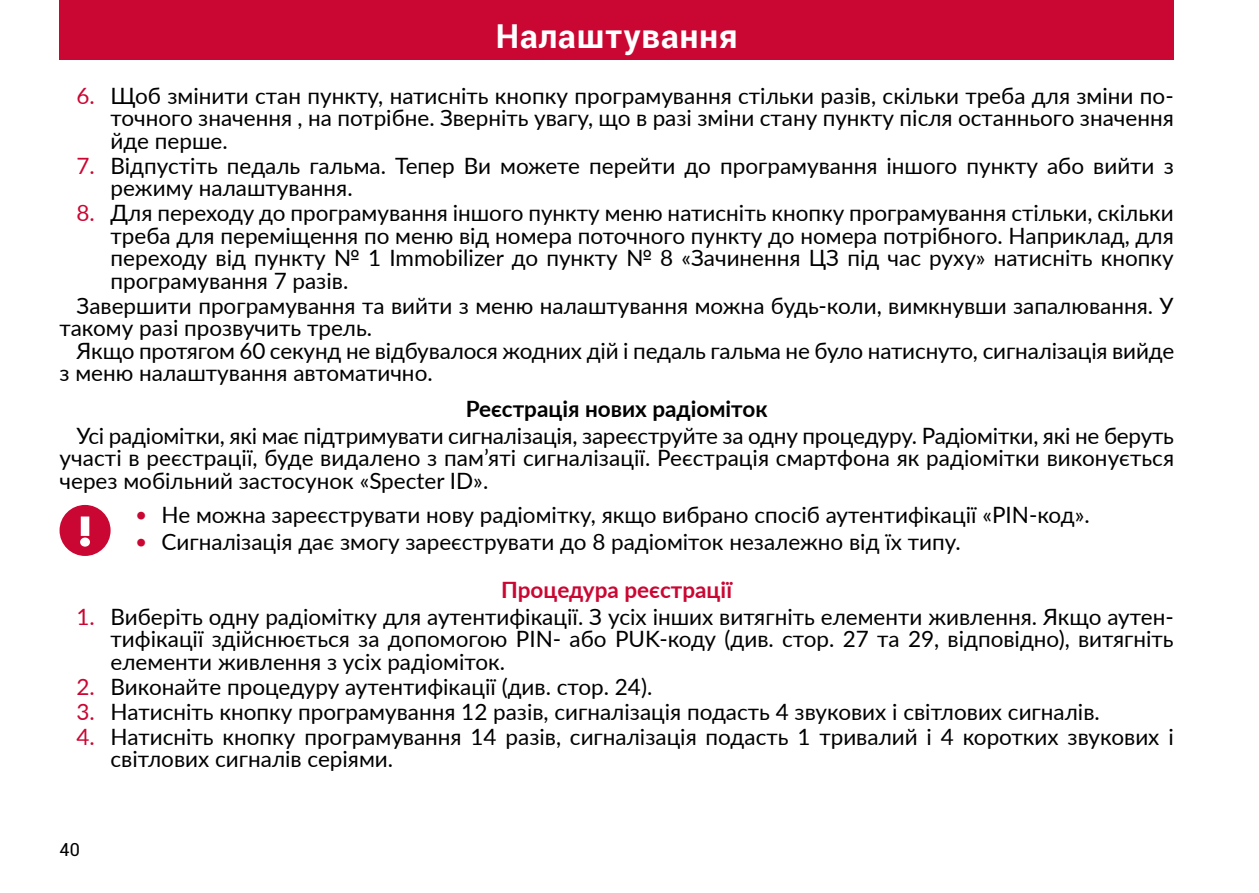
<style>
.page{position:relative;width:1259px;height:893px;background:#fff}
.page>*{position:absolute;margin:0;border:0;box-sizing:border-box;transform-origin:0 0}
.t1{font:700 33px "Roboto";letter-spacing:.03em;color:#fff}
.t2{font:22.5px/22.5px "Lato";color:#000}
.t3{font:700 22.5px "Lato";color:#000}
.t4{font:18px "Roboto";color:#000}
.s1{color:#ca0733}
.s2{font-family:"Tahoma";color:#ca0733}
.s3{font-weight:700;color:#ca0733}
</style>
<div class="page">
<div style="left:60px;top:0;width:1114px;height:60px;background:#ca0733"></div>
<div style="left:60px;top:505px;width:51px;height:51px;background:#ca0733;border-radius:50%"></div>
<svg style="left:80px;top:516px;width:10px;height:31px"></svg>
<h1 class="t1" style="left:496px;top:17px;width:243px">Налаштування</h1>
<p class="t2" style="left:111px;top:83px;width:1064px;text-align:justify;text-indent:-34px"><span class="s1">6.</span> Щоб змінити стан пункту, натисніть кнопку програмування стільки разів, скільки треба для зміни по&shy;точного значення , на потрібне. Зверніть увагу, що в разі зміни стану пункту після останнього значення йде перше.</p>
<p class="t2" style="left:111px;top:153px;width:1064px;text-indent:-34px"><span class="s1">7.</span> Відпустіть педаль гальма. Тепер Ви можете перейти до програмування іншого пункту або вийти з режиму налаштування.</p>
<p class="t2" style="left:111px;top:201px;width:1064px;text-align:justify;text-indent:-34px"><span class="s1">8.</span> Для переходу до програмування іншого пункту меню натисніть кнопку програмування стільки, скільки треба для переміщення по меню від номера поточного пункту до номера потрібного. Наприклад, для переходу від пункту № 1 Immobilizer до пункту № 8 «Зачинення ЦЗ під час руху» натисніть кнопку програмування 7 разів.</p>
<p class="t2" style="left:60px;top:293px;width:1115px;text-indent:17px">Завершити програмування та вийти з меню налаштування можна будь-коли, вимкнувши запалювання. У такому разі прозвучить трель.</p>
<p class="t2" style="left:60px;top:338px;width:1116px;text-indent:17px">Якщо протягом 60 секунд не відбувалося жодних дій і педаль гальма не було натиснуто, сигналізація вийде з меню налаштування автоматично.</p>
<p class="t3" style="left:466px;top:392px;width:303px">Реєстрація нових радіоміток</p>
<p class="t2" style="left:60px;top:423px;width:1116px;text-align:justify;text-indent:17px">Усі радіомітки, які має підтримувати сигналізація, зареєструйте за одну процедуру. Радіомітки, які не беруть участі в реєстрації, буде видалено з пам’яті сигналізації. Реєстрація смартфона як радіомітки виконується через мобільний застосунок «Specter ID».</p>
<p class="t2" style="left:136px;top:503px;width:955px"><span class="s2">•</span> Не можна зареєструвати нову радіомітку, якщо вибрано спосіб аутентифікації «PIN-код».</p>
<p class="t2" style="left:501px;top:517px;width:461px;line-height:48px;text-indent:-365px"><span class="s2">•</span> Сигналізація дає змогу зареєструвати до 8 радіоміток незалежно від їх типу.<br><span class="s3">Процедура реєстрації</span></p>
<p class="t2" style="left:111px;top:604px;width:1064px;text-align:justify;text-indent:-34px"><span class="s1">1.</span> Виберіть одну радіомітку для аутентифікації. З усіх інших витягніть елементи живлення. Якщо аутен&shy;тифікації здійснюється за допомогою PIN- або PUK-коду (див. стор. 27 та 29, відповідно), витягніть елементи живлення з усіх радіоміток.</p>
<p class="t2" style="left:77px;top:674px;width:577px"><span class="s1">2.</span> Виконайте процедуру аутентифікації (див. стор. 24).</p>
<p class="t2" style="left:77px;top:700px;width:1024px"><span class="s1">3.</span> Натисніть кнопку програмування 12 разів, сигналізація подасть 4 звукових і світлових сигналів.</p>
<p class="t2" style="left:111px;top:725px;width:1064px;text-indent:-34px"><span class="s1">4.</span> Натисніть кнопку програмування 14 разів, сигналізація подасть 1 тривалий і 4 коротких звукових і світлових сигналів серіями.</p>
<p class="t4" style="left:60px;top:837px;width:22px">40</p>
</div>
